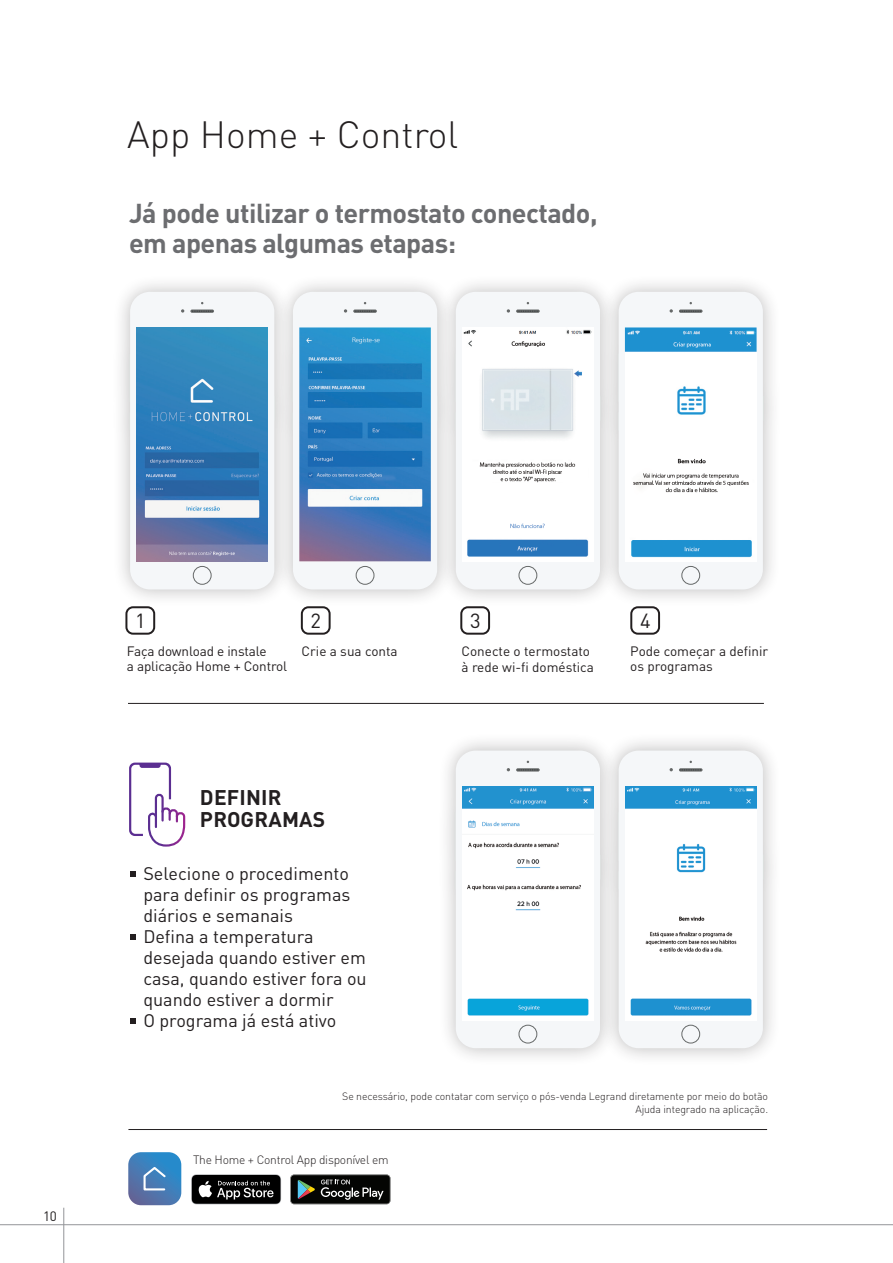
<style>
.page{position:relative;width:893px;height:1263px;background:#fff}
.page>*{position:absolute;margin:0;border:0;box-sizing:border-box;transform-origin:0 0}
.t1{font:300 37.5px "DIN Pro";color:#231f20}
.t2{font:700 27px/30px "DIN Pro";letter-spacing:-.02em;color:#6c6d70}
.t3{font:700 21px/21.8px "DIN Pro";letter-spacing:.01em;color:#231f20}
.t4{font:20.25px "DIN Pro";color:#231f20}
.t5{font:18px/21px "DIN Pro";color:#231f20}
.t6{font:13.5px/15px "DIN Pro";letter-spacing:-.005em;color:#231f20}
.t7{font:300 12px "DIN Pro";letter-spacing:-.02em;color:#231f20}
.t8{font:300 10.5px/12.6px "DIN Pro";letter-spacing:-.01em;color:#231f20;text-align:right}
</style>
<div class="page">
<hr style="left:0;top:1224px;width:893px;height:1px;background:#939598">
<hr style="left:63px;top:1208px;width:1px;height:55px;background:#939598">
<hr style="left:128px;top:703px;width:636px;height:1px;background:#231f20">
<svg style="left:128px;top:1152px;width:53px;height:53px;background:#5488bd"></svg>
<svg style="left:191px;top:1174px;width:90px;height:30px;background:#333"></svg>
<div style="left:289px;top:1171px;width:103px;height:39px;background:linear-gradient(to right,#fff,#fff)"></div>
<svg style="left:290px;top:1174px;width:100px;height:30px;background:#2d302d"></svg>
<svg style="left:129px;top:762px;width:57px;height:85px"></svg>
<div style="left:125px;top:606px;width:30px;height:29px;border:2px solid #231f20;border-radius:7px"></div>
<div style="left:301px;top:606px;width:30px;height:29px;border:2px solid #231f20;border-radius:7px"></div>
<div style="left:460px;top:606px;width:30px;height:29px;border:2px solid #231f20;border-radius:7px"></div>
<div style="left:630px;top:606px;width:30px;height:29px;border:2px solid #231f20;border-radius:7px"></div>
<hr style="left:128px;top:1129px;width:639px;height:1px;background:#231f20">
<div style="left:111px;top:274px;width:182px;height:333px;background:#231f20;opacity:.3"></div>
<hr style="left:129px;top:353px;width:2px;height:49px;background:#dde0df">
<svg style="left:129px;top:412px;width:1px;height:19px"></svg>
<div style="left:130px;top:292px;width:144px;height:297px;background:#f5f7f9;border-radius:20px"></div>
<img style="left:136px;top:327px;width:132px;height:234px">
<div style="left:193px;top:566px;width:18px;height:19px;border:1px solid #666969;border-radius:50%"></div>
<svg style="left:190px;top:309px;width:24px;height:4px"></svg>
<svg style="left:192px;top:311px;width:21px;height:1px"></svg>
<svg style="left:181px;top:309px;width:3px;height:4px"></svg>
<div style="left:437px;top:274px;width:182px;height:333px;background:#231f20;opacity:.3"></div>
<div style="left:456px;top:292px;width:144px;height:297px;background:#f5f7f9;border-radius:20px"></div>
<img style="left:463px;top:330px;width:129px;height:227px">
<div style="left:519px;top:566px;width:18px;height:19px;border:1px solid #666969;border-radius:50%"></div>
<svg style="left:516px;top:309px;width:24px;height:4px"></svg>
<svg style="left:517px;top:311px;width:21px;height:1px"></svg>
<svg style="left:507px;top:309px;width:3px;height:4px"></svg>
<div style="left:437px;top:733px;width:182px;height:333px;background:#231f20;opacity:.3"></div>
<hr style="left:455px;top:812px;width:2px;height:49px;background:#dde0df">
<svg style="left:455px;top:871px;width:1px;height:18px"></svg>
<div style="left:456px;top:750px;width:144px;height:298px;background:#f5f7f9;border-radius:20px"></div>
<img style="left:462px;top:786px;width:132px;height:230px">
<div style="left:519px;top:1025px;width:18px;height:18px;border:1px solid #666969;border-radius:50%"></div>
<hr style="left:516px;top:768px;width:24px;height:3px;background:#666969;border-radius:2px">
<svg style="left:517px;top:769px;width:21px;height:1px"></svg>
<div style="left:274px;top:274px;width:182px;height:333px;background:#231f20;opacity:.3"></div>
<hr style="left:292px;top:353px;width:2px;height:49px;background:#dde0df">
<svg style="left:292px;top:412px;width:1px;height:19px"></svg>
<hr style="left:436px;top:396px;width:2px;height:25px;background:#dde0df">
<div style="left:293px;top:292px;width:144px;height:297px;background:#f5f7f9;border-radius:20px"></div>
<img style="left:299px;top:327px;width:132px;height:234px">
<div style="left:356px;top:566px;width:18px;height:19px;border:1px solid #666969;border-radius:50%"></div>
<svg style="left:353px;top:309px;width:24px;height:4px"></svg>
<svg style="left:355px;top:311px;width:20px;height:1px"></svg>
<svg style="left:344px;top:309px;width:3px;height:4px"></svg>
<div style="left:600px;top:274px;width:182px;height:333px;background:#231f20;opacity:.3"></div>
<hr style="left:618px;top:353px;width:2px;height:49px;background:#dde0df">
<svg style="left:618px;top:412px;width:1px;height:19px"></svg>
<hr style="left:762px;top:396px;width:2px;height:25px;background:#dde0df">
<div style="left:619px;top:292px;width:144px;height:297px;background:#f5f7f9;border-radius:20px"></div>
<img style="left:625px;top:327px;width:132px;height:230px">
<div style="left:681px;top:566px;width:19px;height:19px;border:1px solid #666969;border-radius:50%"></div>
<svg style="left:679px;top:309px;width:24px;height:4px"></svg>
<svg style="left:680px;top:311px;width:21px;height:1px"></svg>
<svg style="left:670px;top:309px;width:3px;height:4px"></svg>
<div style="left:600px;top:733px;width:182px;height:333px;background:#231f20;opacity:.3"></div>
<hr style="left:618px;top:812px;width:2px;height:49px;background:#dde0df">
<svg style="left:618px;top:871px;width:1px;height:18px"></svg>
<hr style="left:762px;top:854px;width:2px;height:26px;background:#dde0df">
<div style="left:619px;top:750px;width:144px;height:298px;background:#f5f7f9;border-radius:20px"></div>
<img style="left:625px;top:786px;width:131px;height:230px">
<div style="left:681px;top:1025px;width:19px;height:18px;border:1px solid #666969;border-radius:50%"></div>
<hr style="left:679px;top:768px;width:24px;height:3px;background:#666969;border-radius:2px">
<svg style="left:680px;top:769px;width:21px;height:1px"></svg>
<svg style="left:131px;top:871px;width:5px;height:6px"></svg>
<svg style="left:131px;top:934px;width:5px;height:6px"></svg>
<svg style="left:131px;top:1018px;width:5px;height:6px"></svg>
<h1 class="t1" style="left:127px;top:109px;width:333px">App Home + Control</h1>
<h2 class="t2" style="left:129px;top:195px;width:470px">Já pode utilizar o termostato conectado, em apenas algumas etapas:</h2>
<p class="t6" style="left:43px;top:1207px;width:15px">10</p>
<p class="t4" style="left:135px;top:604px;width:12px">1</p>
<p class="t4" style="left:311px;top:604px;width:12px">2</p>
<p class="t4" style="left:470px;top:604px;width:12px">3</p>
<p class="t4" style="left:640px;top:604px;width:12px">4</p>
<p class="t6" style="left:127px;top:642px;width:162px">Faça download e instale<br>a aplicação Home + Control</p>
<p class="t6" style="left:302px;top:642px;width:98px">Crie a sua conta</p>
<p class="t6" style="left:630px;top:642px;width:139px">Pode começar a definir os programas</p>
<p class="t6" style="left:462px;top:642px;width:134px;line-height:16.2px">Conecte o termostato à rede wi-fi doméstica</p>
<p class="t3" style="left:200px;top:784px;width:127px">DEFINIR<br>PROGRAMAS</p>
<p class="t5" style="left:143px;top:861px;width:225px">Selecione o procedimento para definir os programas diários e semanais<br>Defina a temperatura desejada quando estiver em casa, quando estiver fora ou quando estiver a dormir<br>O programa já está ativo</p>
<p class="t8" style="left:342px;top:1090px;width:427px">Se necessário, pode contatar com serviço o pós-venda Legrand diretamente por meio do botão<br>Ajuda integrado na aplicação.</p>
<p class="t7" style="left:193px;top:1152px;width:197px">The Home + Control App disponível em</p>
</div>
